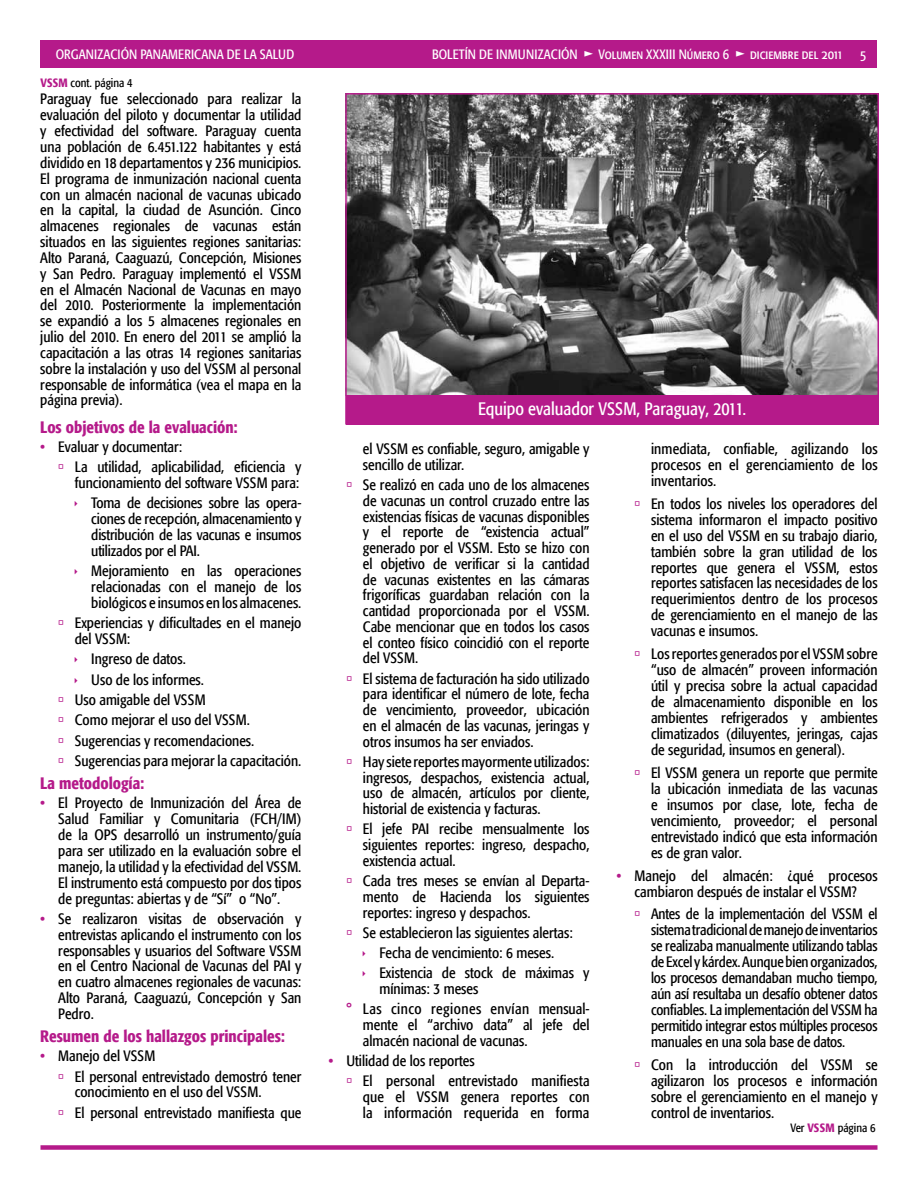
<style>
.page{position:relative;width:918px;height:1188px;background:#fff}
.page>*{position:absolute;margin:0;border:0;box-sizing:border-box;transform-origin:0 0}
.t1{font:condensed 18px "Formata";color:#fff}
.t2{font:500 condensed 16.5px "Formata";color:#b51a8a}
.t3{font:condensed 15px/15.9px "Formata";color:#000;text-align:justify}
.t4{font:condensed 15px/20.2px "Formata";letter-spacing:.03em;color:#000}
.t5{font:13.5px "Formata Condensed SC";color:#fff}
.t6{font:condensed 12px "Formata";color:#000}
.t7{font:500 condensed 12px "Formata";color:#b51a8a}
.s1{font-weight:500;color:#b51a8a}
.s2{color:#b51a8a}
.s3{font-weight:400;color:#000}
</style>
<div class="page">
<div style="left:40px;top:1145px;width:838px;height:5px;background:#b51a8a"></div>
<div style="left:40px;top:40px;width:838px;height:28px;background:#b51a8a"></div>
<img style="left:348px;top:96px;width:528px;height:299px">
<div style="left:346px;top:395px;width:532px;height:30px;background:#b51a8a"></div>
<p class="t5" style="left:56px;top:46px;width:240px">ORGANIZACIÓN PANAMERICANA DE LA SALUD</p>
<p class="t5" style="left:432px;top:46px;width:147px">BOLETÍN DE INMUNIZACIÓN</p>
<p class="t5" style="left:599px;top:46px;width:132px">Volumen XXXIII Número 6</p>
<p class="t5" style="left:750px;top:46px;width:93px">diciembre del 2011</p>
<p class="t5" style="left:861px;top:46px;width:7px">5</p>
<p class="t6" style="left:40px;top:75px;width:94px"><span class="s1">VSSM</span> cont. página 4</p>
<p class="t3" style="left:40px;top:91px;width:263px">Paraguay fue seleccionado para realizar la evaluación del piloto y documentar la utilidad y efectividad del software. Paraguay cuenta una población de 6.451.122 habitantes y está dividido en 18 departamentos y 236 municipios.<br>El programa de inmunización nacional cuenta con un almacén nacional de vacunas ubicado en la capital, la ciudad de Asunción. Cinco almacenes regionales de vacunas están situados en las siguientes regiones sanitarias:<br>Alto Paraná, Caaguazú, Concepción, Misiones y San Pedro. Paraguay implementó el VSSM en el Almacén Nacional de Vacunas en mayo del 2010. Posteriormente la implementación se expandió a los 5 almacenes regionales en julio del 2010. En enero del 2011 se amplió la capacitación a las otras 14 regiones sanitarias sobre la instalación y uso del VSSM al personal responsable de informática (vea el mapa en la página previa).</p>
<p class="t2" style="left:40px;top:417px;width:199px">Los objetivos de la evaluación:</p>
<p class="t3" style="left:75px;top:437px;width:228px;line-height:20.4px;text-indent:-34px"><span class="s2">•</span> Evaluar y documentar:<br>La utilidad, aplicabilidad, eficiencia y</p>
<p class="t3" style="left:75px;top:473px;width:228px;line-height:20.4px;text-align:right">funcionamiento del software VSSM para:<br>Toma de decisiones sobre las opera-</p>
<p class="t3" style="left:91px;top:511px;width:212px">ciones de recepción, almacenamiento y distribución de las vacunas e insumos utilizados por el PAI.</p>
<p class="t3" style="left:91px;top:563px;width:212px">Mejoramiento en las operaciones relacionadas con el manejo de los biológicos e insumos en los almacenes.</p>
<p class="t3" style="left:75px;top:615px;width:228px">Experiencias y dificultades en el manejo del VSSM:</p>
<p class="t3" style="left:91px;top:651px;width:96px">Ingreso de datos.</p>
<p class="t3" style="left:91px;top:672px;width:114px">Uso de los informes.</p>
<p class="t3" style="left:75px;top:692px;width:132px">Uso amigable del VSSM</p>
<p class="t3" style="left:75px;top:712px;width:177px">Como mejorar el uso del VSSM.</p>
<p class="t3" style="left:75px;top:733px;width:181px">Sugerencias y recomendaciones.</p>
<p class="t3" style="left:75px;top:753px;width:228px">Sugerencias para mejorar la capacitación.</p>
<p class="t2" style="left:40px;top:774px;width:106px">La metodología:</p>
<p class="t3" style="left:58px;top:795px;width:245px;text-indent:-18px"><span class="s2">•</span> El Proyecto de Inmunización del Área de Salud Familiar y Comunitaria (FCH/IM) de la OPS desarrolló un instrumento/guía para ser utilizado en la evaluación sobre el manejo, la utilidad y la efectividad del VSSM.<br>El instrumento está compuesto por dos tipos de preguntas: abiertas y de “Sí” o “No”.</p>
<p class="t3" style="left:58px;top:911px;width:245px;text-indent:-18px"><span class="s2">•</span> Se realizaron visitas de observación y entrevistas aplicando el instrumento con los responsables y usuarios del Software VSSM en el Centro Nacional de Vacunas del PAI y en cuatro almacenes regionales de vacunas:<br>Alto Paraná, Caaguazú, Concepción y San Pedro.</p>
<p class="t2" style="left:40px;top:1026px;width:246px">Resumen de los hallazgos principales:</p>
<p class="t3" style="left:75px;top:1046px;width:228px;line-height:20.4px;text-indent:-34px"><span class="s2">•</span> Manejo del VSSM<br>El personal entrevistado demostró tener</p>
<p class="t3" style="left:75px;top:1082px;width:228px;line-height:20.4px">conocimiento en el uso del VSSM.<br>El personal entrevistado manifiesta que</p>
<p class="t1" style="left:478px;top:398px;width:270px">Equipo evaluador VSSM, Paraguay, 2011.</p>
<p class="t3" style="left:363px;top:441px;width:228px">el VSSM es confiable, seguro, amigable y sencillo de utilizar.</p>
<p class="t3" style="left:363px;top:477px;width:228px">Se realizó en cada uno de los almacenes de vacunas un control cruzado entre las existencias físicas de vacunas disponibles y el reporte de “existencia actual” generado por el VSSM. Esto se hizo con el objetivo de verificar si la cantidad de vacunas existentes en las cámaras frigoríficas guardaban relación con la cantidad proporcionada por el VSSM.<br>Cabe mencionar que en todos los casos el conteo físico coincidió con el reporte del VSSM.</p>
<p class="t3" style="left:363px;top:670px;width:228px">El sistema de facturación ha sido utilizado para identificar el número de lote, fecha de vencimiento, proveedor, ubicación en el almacén de las vacunas, jeringas y otros insumos ha ser enviados.</p>
<p class="t3" style="left:363px;top:754px;width:228px">Hay siete reportes mayormente utilizados: ingresos, despachos, existencia actual, uso de almacén, artículos por cliente, historial de existencia y facturas.</p>
<p class="t3" style="left:363px;top:821px;width:228px">El jefe PAI recibe mensualmente los siguientes reportes: ingreso, despacho, existencia actual.</p>
<p class="t3" style="left:363px;top:873px;width:228px">Cada tres meses se envían al Departa&shy;mento de Hacienda los siguientes reportes: ingreso y despachos.</p>
<p class="t3" style="left:379px;top:922px;width:212px;line-height:20.2px;text-align:left;text-indent:-17px">Se establecieron las siguientes alertas:<br>Fecha de vencimiento: 6 meses.<br>Existencia de stock de máximas y</p>
<p class="t4" style="left:346px;top:979px;width:245px;text-indent:33px">mínimas: 3 meses<br><span class="s2">°</span> Las cinco regiones envían mensual-</p>
<p class="t3" style="left:363px;top:1017px;width:228px">mente el “archivo data” al jefe del almacén nacional de vacunas.</p>
<p class="t3" style="left:363px;top:1051px;width:228px;line-height:20.2px;text-indent:-35px"><span class="s2">•</span> Utilidad de los reportes<br>El personal entrevistado manifiesta</p>
<p class="t3" style="left:363px;top:1089px;width:228px">que el VSSM genera reportes con la información requerida en forma</p>
<p class="t3" style="left:651px;top:441px;width:228px">inmediata, confiable, agilizando los procesos en el gerenciamiento de los inventarios.</p>
<p class="t3" style="left:651px;top:495px;width:228px">En todos los niveles los operadores del sistema informaron el impacto positivo en el uso del VSSM en su trabajo diario, también sobre la gran utilidad de los reportes que genera el VSSM, estos reportes satisfacen las necesidades de los requerimientos dentro de los procesos de gerenciamiento en el manejo de las vacunas e insumos.</p>
<p class="t3" style="left:651px;top:646px;width:228px">Los reportes generados por el VSSM sobre “uso de almacén” proveen información útil y precisa sobre la actual capacidad de almacenamiento disponible en los ambientes refrigerados y ambientes climatizados (diluyentes, jeringas, cajas de seguridad, insumos en general).</p>
<p class="t3" style="left:651px;top:765px;width:228px">El VSSM genera un reporte que permite la ubicación inmediata de las vacunas e insumos por clase, lote, fecha de vencimiento, proveedor; el personal entrevistado indicó que esta información es de gran valor.</p>
<p class="t3" style="left:617px;top:867px;width:263px;text-align:center"><span class="s2">•</span> Manejo del almacén: ¿qué procesos cambiaron después de instalar el VSSM?</p>
<p class="t3" style="left:651px;top:906px;width:228px">Antes de la implementación del VSSM el sistema tradicional de manejo de inventarios se realizaba manualmente utilizando tablas de Excel y kárdex. Aunque bien organizados, los procesos demandaban mucho tiempo, aún así resultaba un desafío obtener datos confiables. La implementación del VSSM ha permitido integrar estos múltiples procesos manuales en una sola base de datos.</p>
<p class="t3" style="left:651px;top:1057px;width:228px">Con la introducción del VSSM se agilizaron los procesos e información sobre el gerenciamiento en el manejo y control de inventarios.</p>
<p class="t7" style="left:790px;top:1120px;width:25px"><span class="s3">Ver</span> vssm</p>
<p class="t6" style="left:838px;top:1120px;width:39px">página 6</p>
</div>
